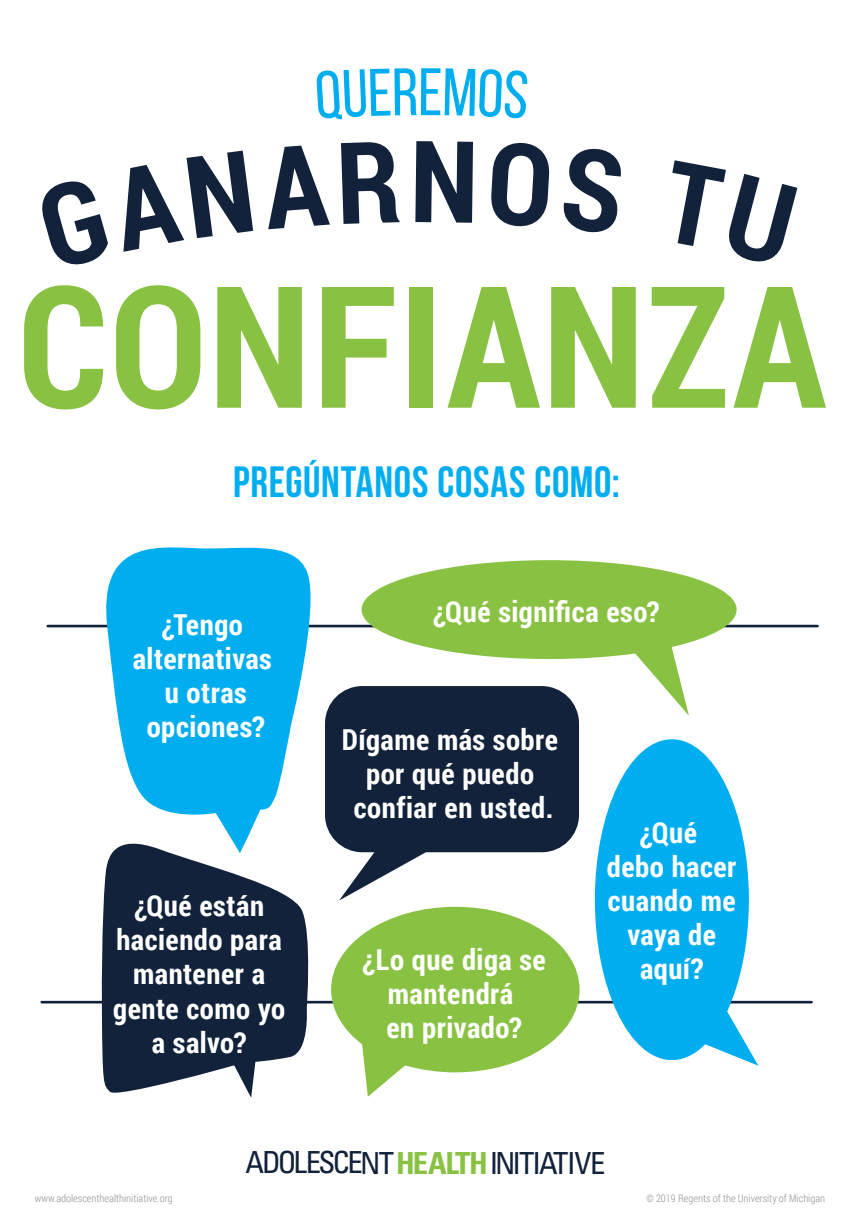
<style>
.page{position:relative;width:851px;height:1229px;background:#fff}
.page>*{position:absolute;margin:0;border:0;box-sizing:border-box;transform-origin:0 0}
.t1{font:700 169.75px "Roboto Condensed";letter-spacing:.01em;color:#89c242}
.t2{font:66.94px "Bebas Neue";color:#00aeef}
.t3{font:700 43.75px "Bebas Neue";letter-spacing:.015em;color:#00aeef}
.t4{font:condensed 30.45px "Univers";letter-spacing:-.075em;color:#11223a}
.t5{font:700 28.88px/34.1px "Roboto Condensed";letter-spacing:.02em;color:#fff;text-align:center}
.t6{font:300 10.5px "Roboto Condensed";color:#939598}
.s1{font-weight:700;color:#89c242}
</style>
<div class="page">
<hr style="left:48px;top:625px;width:769px;height:2px;background:#11223a">
<hr style="left:42px;top:1000px;width:769px;height:3px;background:#11223a">
<svg style="left:325px;top:686px;width:254px;height:214px;fill:#11223a"></svg>
<svg style="left:98px;top:547px;width:222px;height:285px;fill:#00aeef"></svg>
<svg style="left:595px;top:739px;width:163px;height:326px;fill:#00aeef"></svg>
<svg style="left:101px;top:832px;width:211px;height:266px;fill:#11223a"></svg>
<svg style="left:361px;top:560px;width:375px;height:155px;fill:#89c242"></svg>
<svg style="left:331px;top:906px;width:248px;height:190px;fill:#89c242"></svg>
<h2 class="t2" style="left:418px;top:56px;width:26px">e</h2>
<h1 class="t1" style="left:18px;top:228px;width:809px">CONFIANZA</h1>
<h3 class="t3" style="left:233px;top:457px;width:388px">PREGÚNTANOS COSAS COMO:</h3>
<p class="t5" style="left:133px;top:606px;width:140px">¿Tengo alternativas u otras opciones?</p>
<p class="t5" style="left:113px;top:887px;width:173px">¿Qué están haciendo para mantener a gente como yo a salvo?</p>
<p class="t5" style="left:433px;top:593px;width:228px">¿Qué significa eso?</p>
<p class="t5" style="left:342px;top:721px;width:218px">Dígame más sobre por qué puedo confiar en usted.</p>
<p class="t5" style="left:362px;top:941px;width:185px">¿Lo que diga se mantendrá<br>en privado?</p>
<p class="t5" style="left:607px;top:814px;width:131px">¿Qué<br>debo hacer cuando me vaya de aquí?</p>
<p class="t4" style="left:245px;top:1143px;width:362px">ADOLESCENT<span class="s1">HEALTH</span>INITIATIVE</p>
<p class="t6" style="left:35px;top:1191px;width:139px">www.adolescenthealthinitiative.org</p>
<p class="t6" style="left:646px;top:1191px;width:180px">© 2019 Regents of the University of Michigan</p>
</div>
